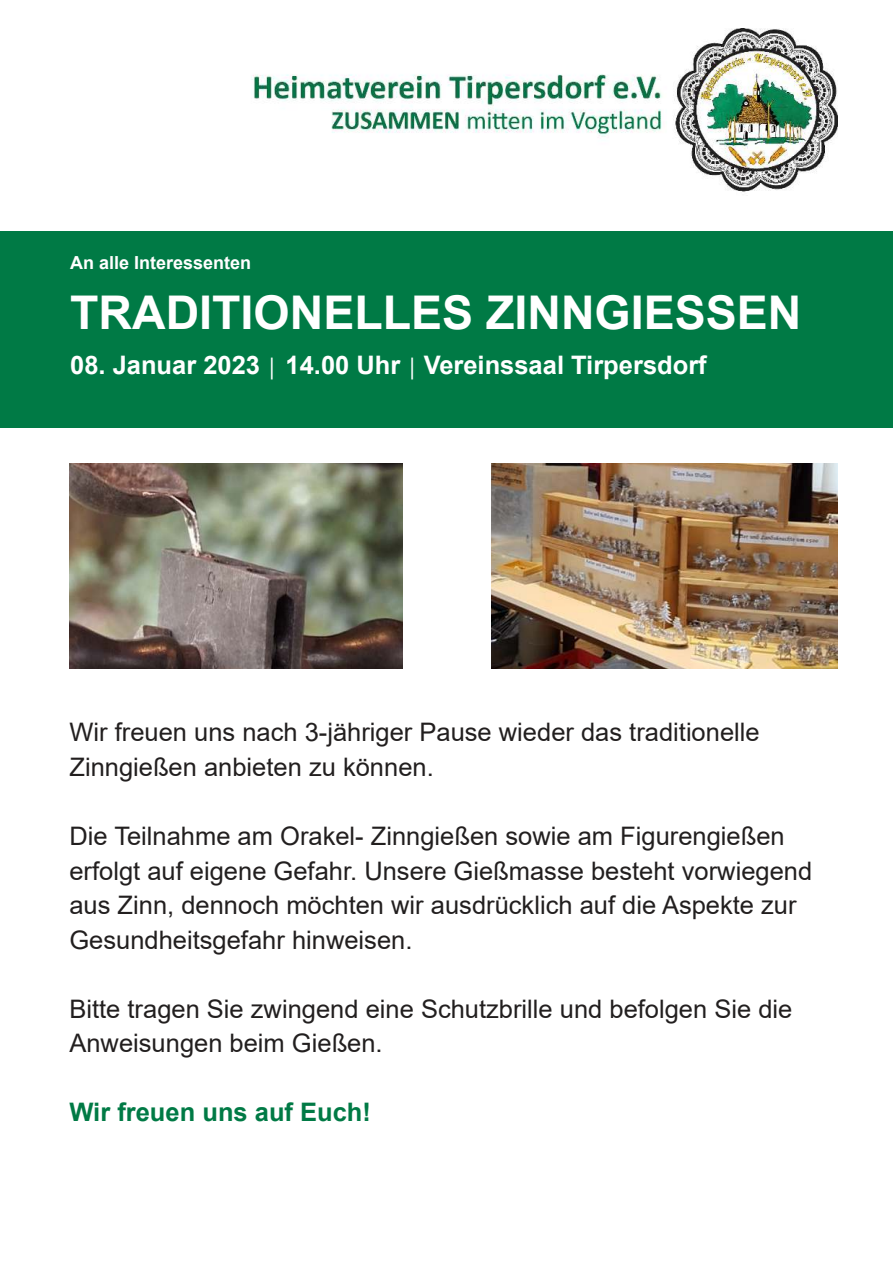
<style>
.page{position:relative;width:893px;height:1263px;background:#fff}
.page>*{position:absolute;margin:0;border:0;box-sizing:border-box;transform-origin:0 0}
.t1{font:700 46.5px "Arial";color:#fff}
.t2{font:25.5px/34.5px "Arial";color:#221f1f}
.t3{font:700 25.5px "Arial";color:#fff}
.t4{font:700 25.5px "Arial";color:#007a45}
.t5{font:700 18px "Arial";color:#fff}
.s1{font-weight:400;font-size:18px}
</style>
<div class="page">
<img style="left:251px;top:29px;width:586px;height:163px">
<div style="left:0;top:231px;width:893px;height:196px;background:#007a45"></div>
<img style="left:70px;top:463px;width:333px;height:205px">
<img style="left:492px;top:463px;width:346px;height:205px">
<p class="t5" style="left:70px;top:256px;width:183px">An alle Interessenten</p>
<h1 class="t1" style="left:70px;top:295px;width:733px">TRADITIONELLES ZINNGIESSEN</h1>
<p class="t3" style="left:70px;top:356px;width:638px">08. Januar 2023 <span class="s1">│</span> 14.00 Uhr <span class="s1">│</span> Vereinssaal Tirpersdorf</p>
<p class="t2" style="left:69px;top:718px;width:692px">Wir freuen uns nach 3-jähriger Pause wieder das traditionelle<br>Zinngießen anbieten zu können.</p>
<p class="t2" style="left:69px;top:821px;width:744px">Die Teilnahme am Orakel- Zinngießen sowie am Figurengießen erfolgt auf eigene Gefahr. Unsere Gießmasse besteht vorwiegend aus Zinn, dennoch möchten wir ausdrücklich auf die Aspekte zur Gesundheitsgefahr hinweisen.</p>
<p class="t2" style="left:69px;top:994px;width:724px">Bitte tragen Sie zwingend eine Schutzbrille und befolgen Sie die<br>Anweisungen beim Gießen.</p>
<p class="t4" style="left:69px;top:1102px;width:303px">Wir freuen uns auf Euch!</p>
</div>
